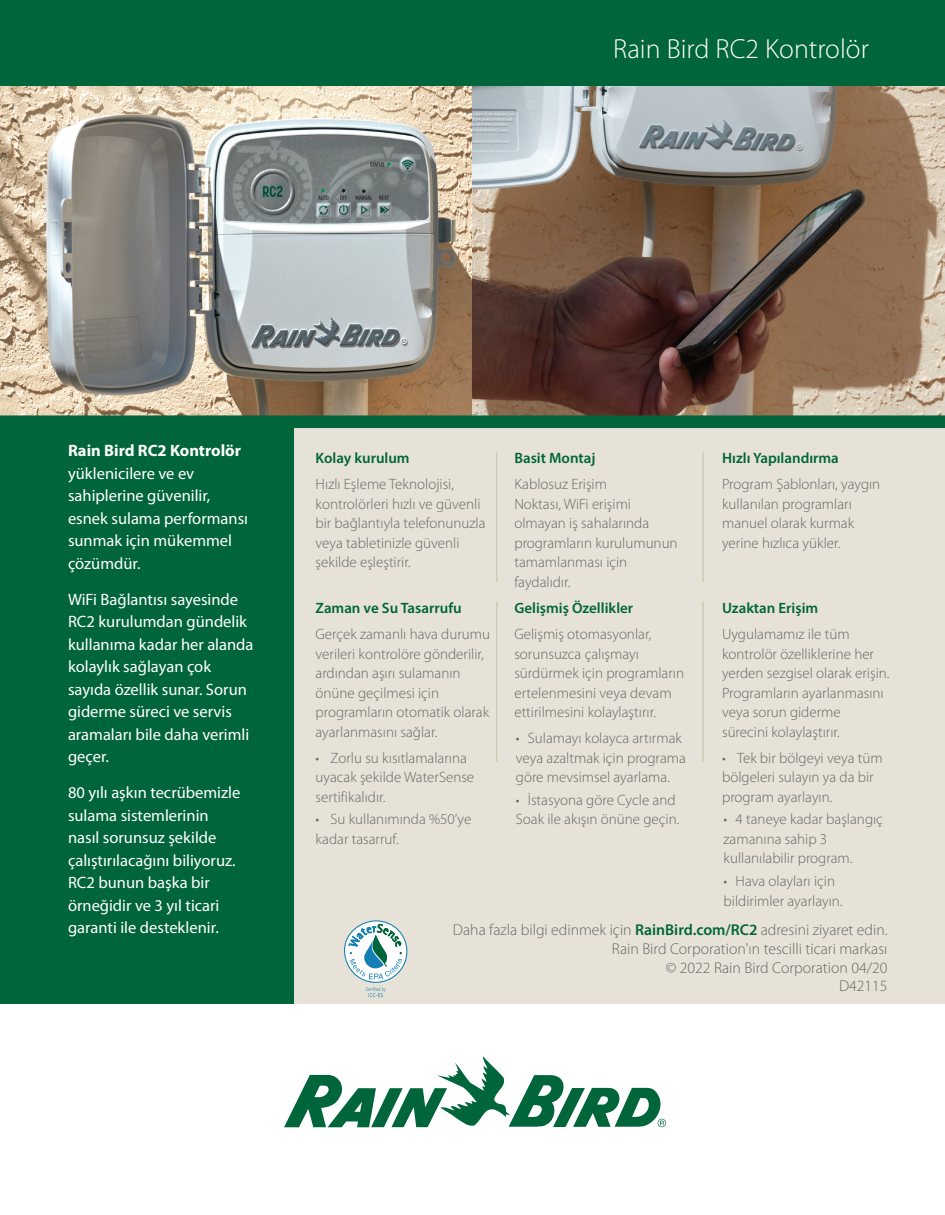
<style>
.page{position:relative;width:945px;height:1215px;background:#fff}
.page>*{position:absolute;margin:0;border:0;box-sizing:border-box;transform-origin:0 0}
.t1{font:300 27.75px "Myriad Pro";color:#fff}
.t2{font:16.5px/22.5px "Myriad Pro";color:#fff}
.t3{font:700 16.5px "Myriad Pro";color:#fff}
.t4{font:300 15.75px/18.9px "Myriad Pro";color:#666;text-align:right}
.t5{font:300 15px/19.5px "Myriad Pro";color:#666}
.t6{font:600 15px "Myriad Pro";color:#00653a}
.s1{font-weight:600;color:#00653a}
</style>
<div class="page">
<div style="left:0;top:0;width:945px;height:86px;background:#00653a"></div>
<div style="left:0;top:428px;width:945px;height:576px;background:#e6e2d7"></div>
<hr style="left:496px;top:452px;width:1px;height:130px;background:#ccc3a7">
<hr style="left:496px;top:602px;width:1px;height:160px;background:#ccc3a7">
<hr style="left:702px;top:452px;width:2px;height:130px;background:#ccc3a7">
<hr style="left:702px;top:602px;width:2px;height:160px;background:#ccc3a7">
<svg style="left:284px;top:1056px;width:382px;height:71px"></svg>
<img style="left:0;top:86px;width:945px;height:329px">
<div style="left:0;top:428px;width:293px;height:576px;background:#00653a"></div>
<div style="left:0;top:415px;width:945px;height:13px;background:#00653a"></div>
<svg style="left:344px;top:920px;width:64px;height:77px"></svg>
<h1 class="t1" style="left:613px;top:32px;width:257px">Rain Bird RC2 Kontrolör</h1>
<p class="t3" style="left:68px;top:440px;width:174px">Rain Bird RC2 Kontrolör</p>
<p class="t2" style="left:68px;top:462px;width:182px">yüklenicilere ve ev sahiplerine güvenilir, esnek sulama performansı sunmak için mükemmel çözümdür.</p>
<p class="t2" style="left:68px;top:588px;width:187px">WiFi Bağlantısı sayesinde<br>RC2 kurulumdan gündelik kullanıma kadar her alanda kolaylık sağlayan çok sayıda özellik sunar. Sorun giderme süreci ve servis aramaları bile daha verimli geçer.</p>
<p class="t2" style="left:68px;top:781px;width:174px">80 yılı aşkın tecrübemizle sulama sistemlerinin nasıl sorunsuz şekilde çalıştırılacağını biliyoruz.<br>RC2 bunun başka bir örneğidir ve 3 yıl ticari garanti ile desteklenir.</p>
<p class="t6" style="left:316px;top:449px;width:96px">Kolay kurulum</p>
<p class="t5" style="left:316px;top:475px;width:172px">Hızlı Eşleme Teknolojisi, kontrolörleri hızlı ve güvenli bir bağlantıyla telefonunuzla veya tabletinizle güvenli şekilde eşleştirir.</p>
<p class="t6" style="left:316px;top:598px;width:148px">Zaman ve Su Tasarrufu</p>
<p class="t5" style="left:316px;top:624px;width:176px">Gerçek zamanlı hava durumu verileri kontrolöre gönderilir, ardından aşırı sulamanın önüne geçilmesi için programların otomatik olarak ayarlanmasını sağlar.</p>
<p class="t5" style="left:316px;top:748px;width:160px">• Zorlu su kısıtlamalarına uyacak şekilde WaterSense sertifikalıdır.</p>
<p class="t5" style="left:316px;top:810px;width:157px">• Su kullanımında %50’ye kadar tasarruf.</p>
<p class="t6" style="left:514px;top:449px;width:83px">Basit Montaj</p>
<p class="t5" style="left:514px;top:475px;width:165px">Kablosuz Erişim<br>Noktası, WiFi erişimi olmayan iş sahalarında programların kurulumunun tamamlanması için faydalıdır.</p>
<p class="t6" style="left:514px;top:598px;width:120px">Gelişmiş Özellikler</p>
<p class="t5" style="left:514px;top:624px;width:171px">Gelişmiş otomasyonlar, sorunsuzca çalışmayı sürdürmek için programların ertelenmesini veya devam ettirilmesini kolaylaştırır.</p>
<p class="t5" style="left:516px;top:728px;width:172px">• Sulamayı kolayca artırmak veya azaltmak için programa göre mevsimsel ayarlama.</p>
<p class="t5" style="left:516px;top:790px;width:165px">• İstasyona göre Cycle and<br>Soak ile akışın önüne geçin.</p>
<p class="t6" style="left:722px;top:449px;width:118px">Hızlı Yapılandırma</p>
<p class="t5" style="left:722px;top:475px;width:160px">Program Şablonları, yaygın kullanılan programları manuel olarak kurmak yerine hızlıca yükler.</p>
<p class="t6" style="left:722px;top:598px;width:98px">Uzaktan Erişim</p>
<p class="t5" style="left:722px;top:624px;width:169px">Uygulamamız ile tüm kontrolör özelliklerine her yerden sezgisel olarak erişin.<br>Programların ayarlanmasını veya sorun giderme sürecini kolaylaştırır.</p>
<p class="t5" style="left:722px;top:748px;width:162px">• Tek bir bölgeyi veya tüm bölgeleri sulayın ya da bir program ayarlayın.</p>
<p class="t5" style="left:724px;top:810px;width:161px">• 4 taneye kadar başlangıç zamanına sahip 3 kullanılabilir program.</p>
<p class="t5" style="left:724px;top:871px;width:120px">• Hava olayları için bildirimler ayarlayın.</p>
<p class="t4" style="left:453px;top:920px;width:436px">Daha fazla bilgi edinmek için <span class="s1">RainBird.com/RC2</span> adresini ziyaret edin.<br>Rain Bird Corporation'ın tescilli ticari markası<br>© 2022 Rain Bird Corporation 04/20<br>D42115</p>
</div>
